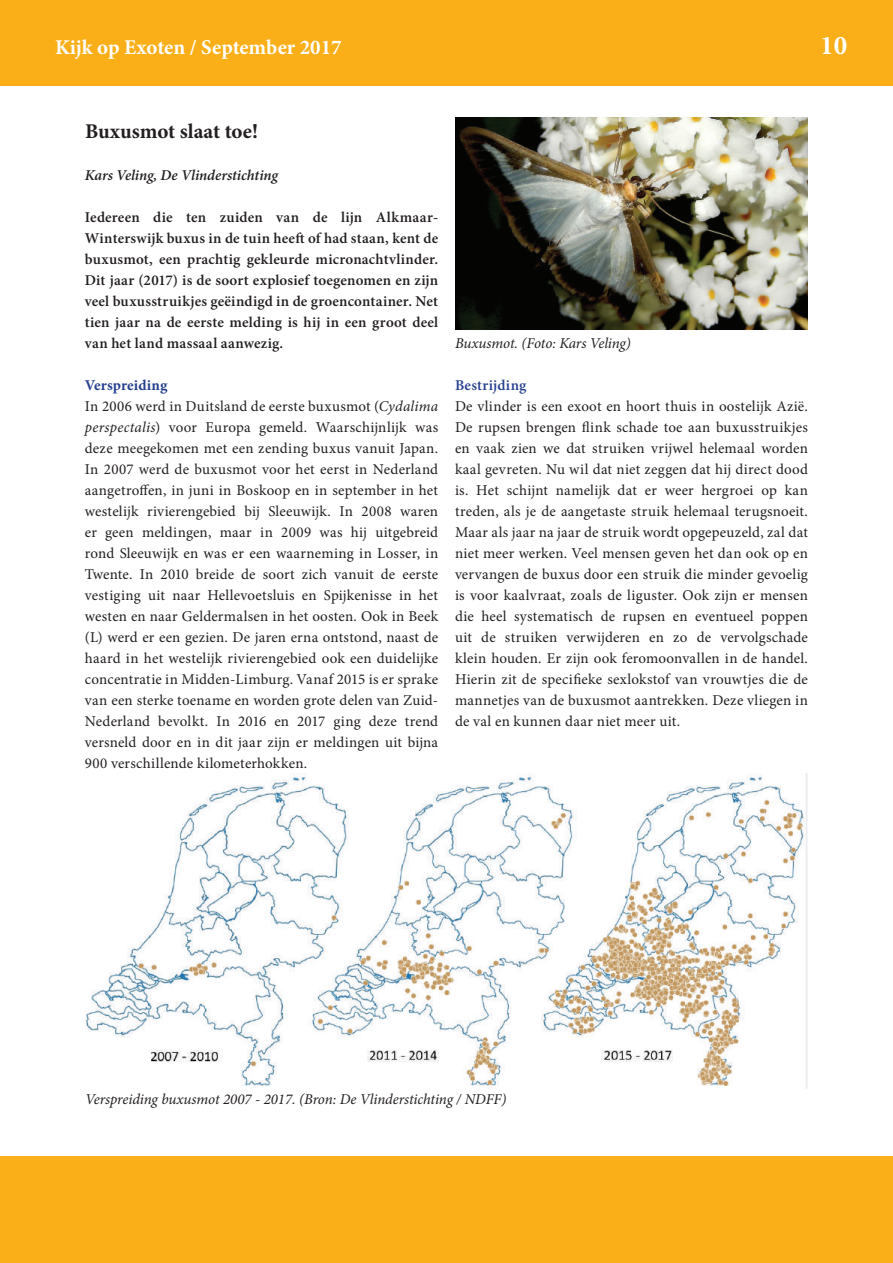
<style>
.page{position:relative;width:893px;height:1263px;background:#fff}
.page>*{position:absolute;margin:0;border:0;box-sizing:border-box;transform-origin:0 0}
.t1{font:700 27px "Minion Pro";color:#fff}
.t2{font:700 21px "Minion Pro";letter-spacing:-.005em;color:#fff}
.t3{font:700 21px "Minion Pro";color:#231f20}
.t4{font:15px/21px "Minion Pro";letter-spacing:.01em;color:#231f20}
.t5{font:600 15px/21px "Minion Pro";letter-spacing:.015em;color:#231f20;text-align:justify}
.t6{font:italic 15px "Minion Pro";letter-spacing:-.01em;color:#231f20}
.t7{font:italic 600 15px "Minion Pro";letter-spacing:-.01em;color:#231f20}
.t8{font:600 15px "Minion Pro";letter-spacing:.02em;color:#253f8e}
.s1{font-weight:700;color:#253f8e}
.s2{font-style:italic}
</style>
<div class="page">
<div style="left:0;top:1157px;width:893px;height:106px;background:#faaf18"></div>
<div style="left:0;top:0;width:893px;height:85px;background:#faaf18"></div>
<img style="left:85px;top:773px;width:723px;height:315px">
<img style="left:455px;top:117px;width:353px;height:212px">
<h2 class="t2" style="left:55px;top:32px;width:288px">Kijk op Exoten / September 2017</h2>
<h1 class="t1" style="left:820px;top:26px;width:28px">10</h1>
<h2 class="t3" style="left:85px;top:116px;width:174px">Buxusmot slaat toe!</h2>
<p class="t7" style="left:85px;top:165px;width:195px">Kars Veling, De Vlinderstichting</p>
<p class="t5" style="left:85px;top:207px;width:355px">Iedereen die ten zuiden van de lijn Alkmaar-Winterswijk buxus in de tuin heeft of had staan, kent de buxusmot, een prachtig gekleurde micronachtvlinder.<br>Dit jaar (2017) is de soort explosief toegenomen en zijn veel buxusstruikjes geëindigd in de groencontainer. Net tien jaar na de eerste melding is hij in een groot deel van het land massaal aanwezig.</p>
<p class="t4" style="left:85px;top:375px;width:355px"><span class="s1">Verspreiding<br></span>In 2006 werd in Duitsland de eerste buxusmot (<span class="s2">Cydalima perspectalis</span>) voor Europa gemeld. Waarschijnlijk was deze meegekomen met een zending buxus vanuit Japan.<br>In 2007 werd de buxusmot voor het eerst in Nederland aangetroffen, in juni in Boskoop en in september in het westelijk rivierengebied bij Sleeuwijk. In 2008 waren er geen meldingen, maar in 2009 was hij uitgebreid rond Sleeuwijk en was er een waarneming in Losser, in Twente. In 2010 breide de soort zich vanuit de eerste vestiging uit naar Hellevoetsluis en Spijkenisse in het westen en naar Geldermalsen in het oosten. Ook in Beek (L) werd er een gezien. De jaren erna ontstond, naast de haard in het westelijk rivierengebied ook een duidelijke concentratie in Midden-Limburg. Vanaf 2015 is er sprake van een sterke toename en worden grote delen van Zuid-Nederland bevolkt. In 2016 en 2017 ging deze trend versneld door en in dit jaar zijn er meldingen uit bijna 900 verschillende kilometerhokken.</p>
<p class="t8" style="left:455px;top:375px;width:73px">Bestrijding</p>
<p class="t6" style="left:455px;top:333px;width:177px">Buxusmot. (Foto: Kars Veling)</p>
<p class="t4" style="left:455px;top:396px;width:354px;text-align:justify">De vlinder is een exoot en hoort thuis in oostelijk Azië.<br>De rupsen brengen flink schade toe aan buxusstruikjes en vaak zien we dat struiken vrijwel helemaal worden kaal gevreten. Nu wil dat niet zeggen dat hij direct dood is. Het schijnt namelijk dat er weer hergroei op kan treden, als je de aangetaste struik helemaal terugsnoeit.<br>Maar als jaar na jaar de struik wordt opgepeuzeld, zal dat niet meer werken. Veel mensen geven het dan ook op en vervangen de buxus door een struik die minder gevoelig is voor kaalvraat, zoals de liguster. Ook zijn er mensen die heel systematisch de rupsen en eventueel poppen uit de struiken verwijderen en zo de vervolgschade klein houden. Er zijn ook feromoonvallen in de handel.<br>Hierin zit de specifieke sexlokstof van vrouwtjes die de mannetjes van de buxusmot aantrekken. Deze vliegen in de val en kunnen daar niet meer uit.</p>
<p class="t6" style="left:85px;top:1089px;width:423px">Verspreiding buxusmot 2007 - 2017. (Bron: De Vlinderstichting / NDFF)</p>
</div>
